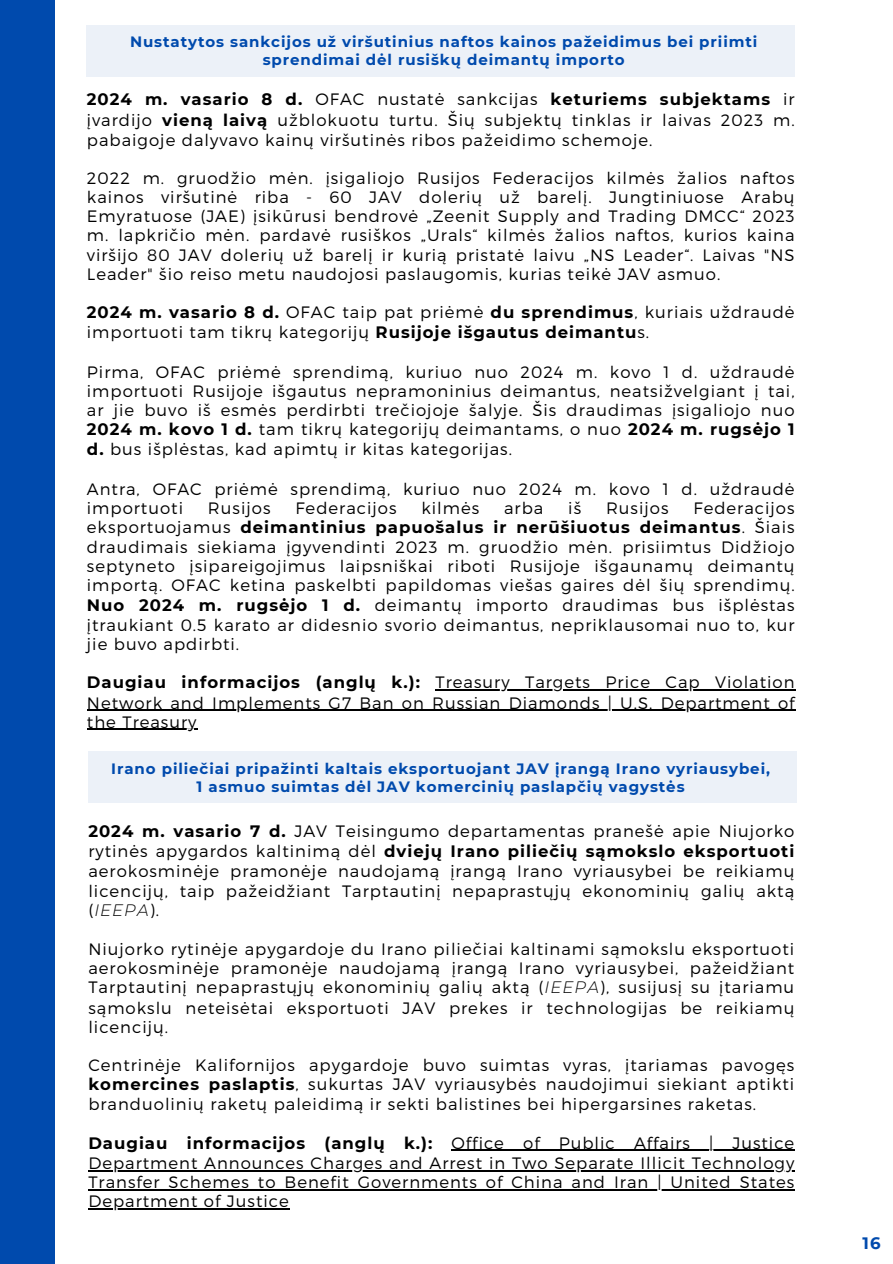
<style>
.page{position:relative;width:893px;height:1264px;background:#fff}
.page>*{position:absolute;margin:0;border:0;box-sizing:border-box;transform-origin:0 0}
.t1{font:300 16.5px/19.5px "Montserrat";letter-spacing:.06em;color:#000;text-align:justify}
.t2{font:700 16.5px "Montserrat";color:#004aad}
.t3{font:700 15px/18px "Montserrat";letter-spacing:.06em;color:#004aad;text-align:center}
.s1{font-weight:700}
.s2{font-style:italic}
</style>
<div class="page">
<div style="left:87px;top:25px;width:707px;height:51px;background:#ecf1f8"></div>
<hr style="left:435px;top:689px;width:360px;height:1px;background:#000">
<hr style="left:87px;top:709px;width:708px;height:1px;background:#000">
<hr style="left:87px;top:728px;width:110px;height:2px;background:#000">
<div style="left:0;top:0;width:54px;height:1263px;background:#004aad"></div>
<div style="left:88px;top:752px;width:708px;height:50px;background:#ecf1f8"></div>
<hr style="left:451px;top:1149px;width:344px;height:1px;background:#000">
<hr style="left:88px;top:1170px;width:707px;height:1px;background:#000">
<hr style="left:88px;top:1189px;width:707px;height:1px;background:#000">
<hr style="left:88px;top:1208px;width:202px;height:1px;background:#000">
<p class="t3" style="left:130px;top:33px;width:628px">Nustatytos sankcijos už viršutinius naftos kainos pažeidimus bei priimti sprendimai dėl rusiškų deimantų importo</p>
<p class="t1" style="left:87px;top:88px;width:709px;line-height:20.2px"><span class="s1">2024 m. vasario 8 d.</span> OFAC nustatė sankcijas <span class="s1">keturiems subjektams</span> ir įvardijo <span class="s1">vieną laivą</span> užblokuotu turtu. Šių subjektų tinklas ir laivas 2023 m. pabaigoje dalyvavo kainų viršutinės ribos pažeidimo schemoje.</p>
<p class="t1" style="left:87px;top:168px;width:709px">2022 m. gruodžio mėn. įsigaliojo Rusijos Federacijos kilmės žalios naftos kainos viršutinė riba - 60 JAV dolerių už barelį. Jungtiniuose Arabų Emyratuose (JAE) įsikūrusi bendrovė „Zeenit Supply and Trading DMCC“ 2023 m. lapkričio mėn. pardavė rusiškos „Urals“ kilmės žalios naftos, kurios kaina viršijo 80 JAV dolerių už barelį ir kurią pristatė laivu „NS Leader“. Laivas "NS Leader" šio reiso metu naudojosi paslaugomis, kurias teikė JAV asmuo.</p>
<p class="t1" style="left:87px;top:301px;width:709px;line-height:20.2px"><span class="s1">2024 m. vasario 8 d.</span> OFAC taip pat priėmė <span class="s1">du sprendimus</span>, kuriais uždraudė importuoti tam tikrų kategorijų <span class="s1">Rusijoje išgautus deimantu</span>s.</p>
<p class="t1" style="left:87px;top:361px;width:709px">Pirma, OFAC priėmė sprendimą, kuriuo nuo 2024 m. kovo 1 d. uždraudė importuoti Rusijoje išgautus nepramoninius deimantus, neatsižvelgiant į tai, ar jie buvo iš esmės perdirbti trečiojoje šalyje. Šis draudimas įsigaliojo nuo <span class="s1">2024 m. kovo 1 d.</span> tam tikrų kategorijų deimantams, o nuo <span class="s1">2024 m. rugsėjo 1 d.</span> bus išplėstas, kad apimtų ir kitas kategorijas.</p>
<p class="t1" style="left:87px;top:478px;width:709px">Antra, OFAC priėmė sprendimą, kuriuo nuo 2024 m. kovo 1 d. uždraudė importuoti</p>
<p class="t1" style="left:208px;top:497px;width:64px">Rusijos</p>
<p class="t1" style="left:295px;top:497px;width:103px">Federacijos</p>
<p class="t1" style="left:421px;top:497px;width:59px">kilmės</p>
<p class="t1" style="left:504px;top:497px;width:41px">arba</p>
<p class="t1" style="left:568px;top:497px;width:14px">iš</p>
<p class="t1" style="left:606px;top:497px;width:64px">Rusijos</p>
<p class="t1" style="left:87px;top:497px;width:709px;text-indent:606px">Federacijos eksportuojamus <span class="s1">deimantinius papuošalus ir nerūšiuotus deimantus</span>. Šiais draudimais siekiama įgyvendinti 2023 m. gruodžio mėn. prisiimtus Didžiojo septyneto įsipareigojimus laipsniškai riboti Rusijoje išgaunamų deimantų importą. OFAC ketina paskelbti papildomas viešas gaires dėl šių sprendimų.<br><span class="s1">Nuo 2024 m. rugsėjo 1 d.</span> deimantų importo draudimas bus išplėstas įtraukiant 0.5 karato ar didesnio svorio deimantus, nepriklausomai nuo to, kur jie buvo apdirbti.</p>
<p class="t1" style="left:87px;top:671px;width:709px"><span class="s1">Daugiau informacijos (anglų k.):</span> Treasury Targets Price Cap Violation Network and Implements G7 Ban on Russian Diamonds | U.S. Department of the Treasury</p>
<p class="t3" style="left:111px;top:759px;width:660px">Irano piliečiai pripažinti kaltais eksportuojant JAV įrangą Irano vyriausybei,<br>1 asmuo suimtas dėl JAV komercinių paslapčių vagystės</p>
<p class="t1" style="left:88px;top:820px;width:707px"><span class="s1">2024 m. vasario 7 d.</span> JAV Teisingumo departamentas pranešė apie Niujorko rytinės apygardos kaltinimą dėl <span class="s1">dviejų Irano piliečių sąmokslo eksportuoti </span>aerokosminėje pramonėje naudojamą įrangą Irano vyriausybei be reikiamų licencijų, taip pažeidžiant Tarptautinį nepaprastųjų ekonominių galių aktą (<span class="s2">IEEPA</span>).</p>
<p class="t1" style="left:88px;top:938px;width:707px">Niujorko rytinėje apygardoje du Irano piliečiai kaltinami sąmokslu eksportuoti aerokosminėje pramonėje naudojamą įrangą Irano vyriausybei, pažeidžiant Tarptautinį nepaprastųjų ekonominių galių aktą (<span class="s2">IEEPA</span>), susijusį su įtariamu sąmokslu neteisėtai eksportuoti JAV prekes ir technologijas be reikiamų licencijų.</p>
<p class="t1" style="left:88px;top:1054px;width:707px">Centrinėje Kalifornijos apygardoje buvo suimtas vyras, įtariamas pavogęs <span class="s1">komercines paslaptis</span>, sukurtas JAV vyriausybės naudojimui siekiant aptikti branduolinių raketų paleidimą ir sekti balistines bei hipergarsines raketas.</p>
<p class="t1" style="left:88px;top:1132px;width:707px"><span class="s1">Daugiau informacijos (anglų k.):</span> Office of Public Affairs | Justice Department Announces Charges and Arrest in Two Separate Illicit Technology Transfer Schemes to Benefit Governments of China and Iran | United States Department of Justice</p>
<p class="t2" style="left:862px;top:1233px;width:19px">16</p>
</div>
